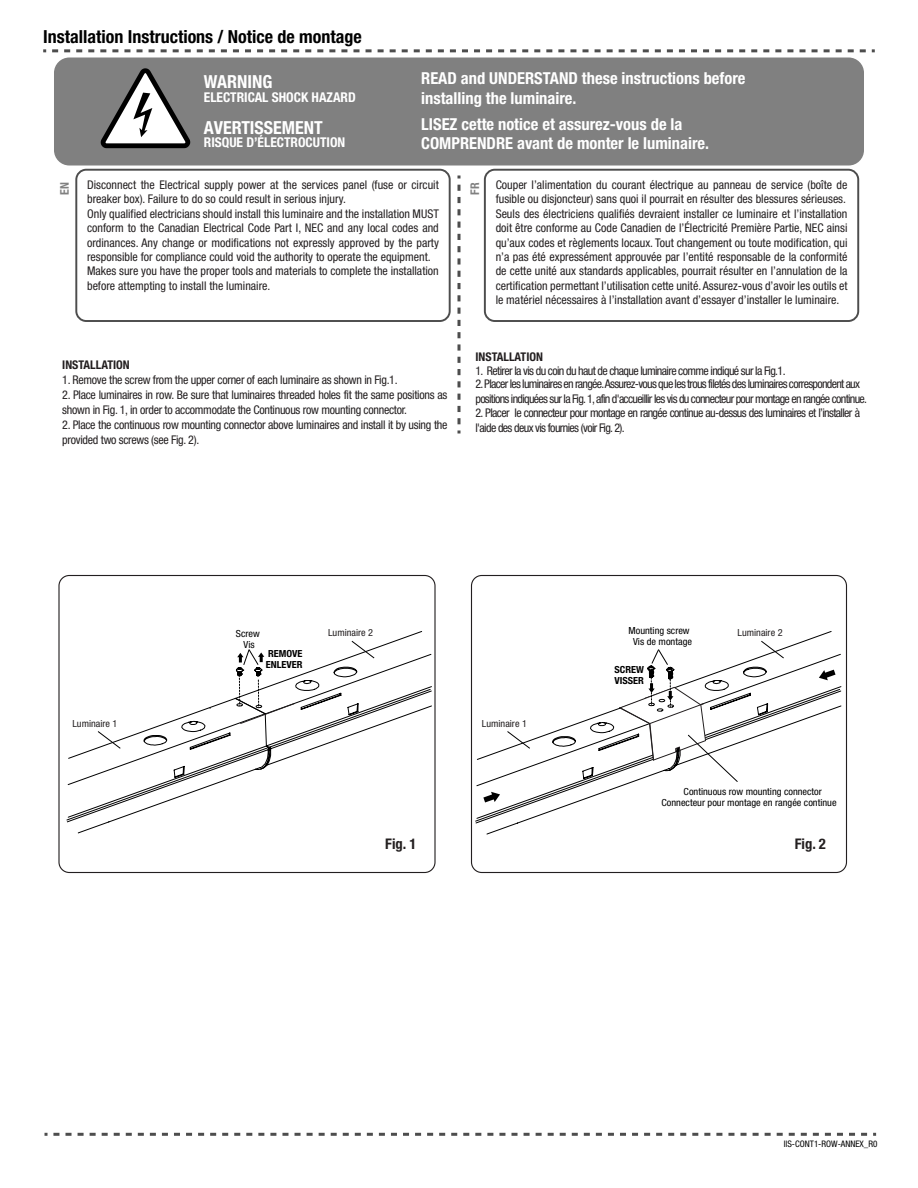
<style>
.page{position:relative;width:918px;height:1188px;background:#fff}
.page>*{position:absolute;margin:0;border:0;box-sizing:border-box;transform-origin:0 0}
.t1{font:700 condensed 18px "Helvetica Neue";color:#000}
.t2{font:700 condensed 18px "Helvetica Neue";color:#fff}
.t3{font:700 condensed 16.5px/19.8px "Helvetica Neue";color:#fff}
.t4{font:700 condensed 14.7px "Helvetica Neue";color:#231f20}
.t5{font:700 condensed 13.5px "Helvetica Neue";color:#fff}
.t6{font:condensed 12px/14.4px "Helvetica Neue";letter-spacing:-.025em;color:#231f20}
.t7{font:condensed 12px/14.4px "Helvetica Neue";color:#231f20}
.t8{font:condensed 12px/15px "Helvetica Neue";letter-spacing:-.05em;color:#231f20}
.t9{font:condensed 12px/15px "Helvetica Neue";letter-spacing:-.06em;color:#231f20}
.t10{font:700 condensed 12px "Helvetica Neue";color:#231f20}
.t11{font:700 condensed 12px "Helvetica Neue";color:#808080}
.t12{font:condensed 9.75px/10.9px "Helvetica Neue";color:#000;scale:1.06 1}
.t13{font:condensed 9.75px "Helvetica Neue";color:#231f20;scale:1.05 1}
.t14{font:700 condensed 9.75px/10.9px "Helvetica Neue";color:#000;scale:1.06 1}
.t15{font:condensed 9px "Helvetica Neue";color:#000}
</style>
<div class="page">
<div style="left:54px;top:58px;width:810px;height:108px;background:#808080;border-radius:15px"></div>
<svg style="left:101px;top:68px;width:89px;height:80px"></svg>
<svg style="left:43px;top:49px;width:823px;height:3px"></svg>
<svg style="left:45px;top:1133px;width:822px;height:3px"></svg>
<svg style="left:457px;top:175px;width:4px;height:4px"></svg>
<svg style="left:457px;top:185px;width:4px;height:249px"></svg>
<div style="left:75px;top:169px;width:376px;height:153px;border:2px solid #4d4d4d;border-radius:10px"></div>
<div style="left:484px;top:169px;width:375px;height:153px;border:2px solid #4d4d4d;border-radius:10px"></div>
<svg style="left:66px;top:631px;width:366px;height:203px"></svg>
<div style="left:58px;top:575px;width:378px;height:298px;border:1px solid #231f20;border-radius:10px"></div>
<div style="left:471px;top:575px;width:376px;height:298px;border:1px solid #231f20;border-radius:10px"></div>
<svg style="left:475px;top:631px;width:367px;height:204px"></svg>
<h1 class="t1" style="left:43px;top:26px;width:320px">Installation Instructions / Notice de montage</h1>
<h1 class="t2" style="left:204px;top:71px;width:70px">WARNING</h1>
<p class="t5" style="left:204px;top:89px;width:153px">ELECTRICAL SHOCK HAZARD</p>
<h1 class="t2" style="left:204px;top:117px;width:121px">AVERTISSEMENT</h1>
<p class="t5" style="left:204px;top:134px;width:143px">RISQUE D’ÉLECTROCUTION</p>
<h2 class="t3" style="left:421px;top:68px;width:326px">READ and UNDERSTAND these instructions before installing the luminaire.</h2>
<h2 class="t3" style="left:421px;top:114px;width:289px">LISEZ cette notice et assurez-vous de la<br>COMPRENDRE avant de monter le luminaire.</h2>
<p class="t7" style="left:87px;top:178px;width:353px">Disconnect the Electrical supply power at the services panel (fuse or circuit breaker box). Failure to do so could result in serious injury.<br>Only qualified electricians should install this luminaire and the installation MUST conform to the Canadian Electrical Code Part I, NEC and any local codes and ordinances. Any change or modifications not expressly approved by the party responsible for compliance could void the authority to operate the equipment.<br>Makes sure you have the proper tools and materials to complete the installation before attempting to install the luminaire.</p>
<p class="t6" style="left:496px;top:178px;width:353px;text-align:justify">Couper l’alimentation du courant électrique au panneau de service (boîte de fusible ou disjoncteur) sans quoi il pourrait en résulter des blessures sérieuses.<br>Seuls des électriciens qualifiés devraient installer ce luminaire et l’installation doit être conforme au Code Canadien de l’Électricité Première Partie, NEC ainsi qu’aux codes et règlements locaux. Tout changement ou toute modification, qui n’a pas été expressément approuvée par l’entité responsable de la conformité de cette unité aux standards applicables, pourrait résulter en l’annulation de la certification permettant l’utilisation cette unité. Assurez-vous d’avoir les outils et le matériel nécessaires à l’installation avant d’essayer d’installer le luminaire.</p>
<p class="t11" style="left:57px;top:195px;width:14px;rotate:-90deg">EN</p>
<p class="t11" style="left:468px;top:195px;width:14px;rotate:-90deg">FR</p>
<p class="t10" style="left:62px;top:358px;width:69px">INSTALLATION</p>
<p class="t6" style="left:62px;top:373px;width:337px">1. Remove the screw from the upper corner of each luminaire as shown in Fig.1.</p>
<p class="t6" style="left:62px;top:388px;width:387px;line-height:15px">2. Place luminaires in row. Be sure that luminaires threaded holes fit the same positions as shown in Fig. 1, in order to accommodate the Continuous row mounting connector.</p>
<p class="t6" style="left:62px;top:418px;width:387px;line-height:15px">2. Place the continuous row mounting connector above luminaires and install it by using the provided two screws (see Fig. 2).</p>
<p class="t10" style="left:476px;top:350px;width:69px">INSTALLATION</p>
<p class="t8" style="left:476px;top:363px;width:312px">1. Retirer la vis du coin du haut de chaque luminaire comme indiqué sur la Fig.1.</p>
<p class="t9" style="left:476px;top:376px;width:393px">2. Placer les luminaires en rangée.Assurez-vous que les trous filetés des luminaires correspondent aux positions indiquées sur la Fig. 1, afin d'accueillir les vis du connecteur pour montage en rangée continue.</p>
<p class="t8" style="left:476px;top:405px;width:386px">2. Placer le connecteur pour montage en rangée continue au-dessus des luminaires et l’installer à l'aide des deux vis fournies (voir Fig. 2).</p>
<p class="t13" style="left:72px;top:718px;width:44px">Luminaire 1</p>
<p class="t12" style="left:236px;top:628px;width:24px">Screw</p>
<p class="t13" style="left:328px;top:627px;width:44px">Luminaire 2</p>
<p class="t12" style="left:244px;top:639px;width:12px">Vis</p>
<p class="t14" style="left:266px;top:648px;width:36px">REMOVE<br>ENLEVER</p>
<p class="t4" style="left:385px;top:835px;width:33px">Fig. 1</p>
<p class="t13" style="left:482px;top:718px;width:44px">Luminaire 1</p>
<p class="t12" style="left:629px;top:625px;width:59px">Mounting screw</p>
<p class="t13" style="left:738px;top:627px;width:44px">Luminaire 2</p>
<p class="t12" style="left:633px;top:636px;width:57px">Vis de montage</p>
<p class="t14" style="left:615px;top:664px;width:29px">SCREW<br>VISSER</p>
<p class="t12" style="left:662px;top:786px;width:167px;text-indent:22px">Continuous row mounting connector<br>Connecteur pour montage en rangée continue</p>
<p class="t4" style="left:795px;top:835px;width:33px">Fig. 2</p>
<p class="t15" style="left:784px;top:1138px;width:95px">IIS-CONT1-ROW-ANNEX_R0</p>
</div>
